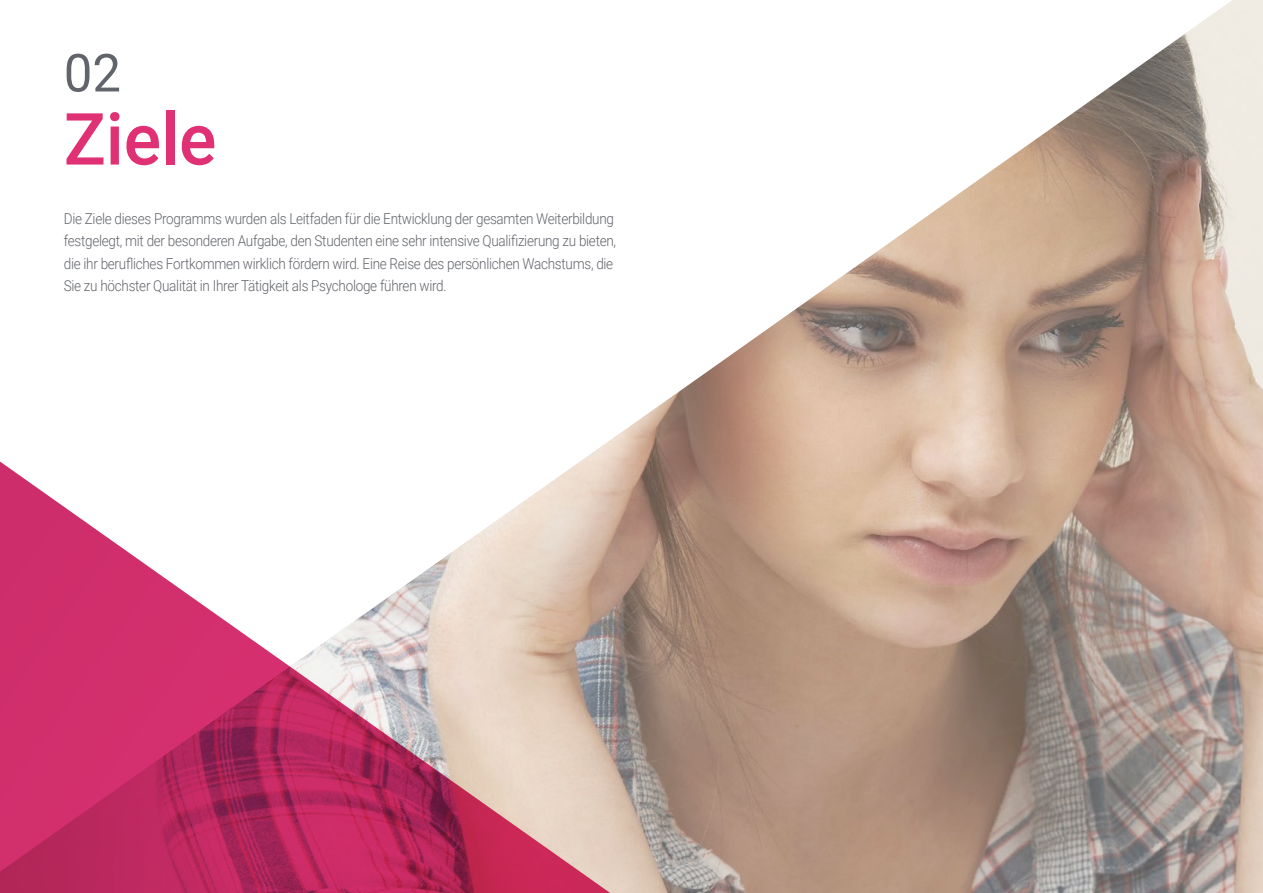
<style>
.page{position:relative;width:1263px;height:893px;background:#fff}
.page>*{position:absolute;margin:0;border:0;box-sizing:border-box;transform-origin:0 0}
.t1{font:500 72px "Roboto";color:#df3174}
.t2{font:52.5px "Roboto";color:#61646a}
.t3{font:300 15px/22.5px "Roboto";letter-spacing:-.02em;color:#61646a;scale:.9 1}
</style>
<div class="page">
<img style="left:602px;top:0;width:661px;height:893px">
<svg style="left:0;top:446px;width:640px;height:447px"></svg>
<h2 class="t2" style="left:64px;top:36px;width:59px">02</h2>
<h1 class="t1" style="left:64px;top:89px;width:154px">Ziele</h1>
<p class="t3" style="left:64px;top:207px;width:615px">Die Ziele dieses Programms wurden als Leitfaden für die Entwicklung der gesamten Weiterbildung festgelegt, mit der besonderen Aufgabe, den Studenten eine sehr intensive Qualifizierung zu bieten, die ihr berufliches Fortkommen wirklich fördern wird. Eine Reise des persönlichen Wachstums, die Sie zu höchster Qualität in Ihrer Tätigkeit als Psychologe führen wird.</p>
</div>
